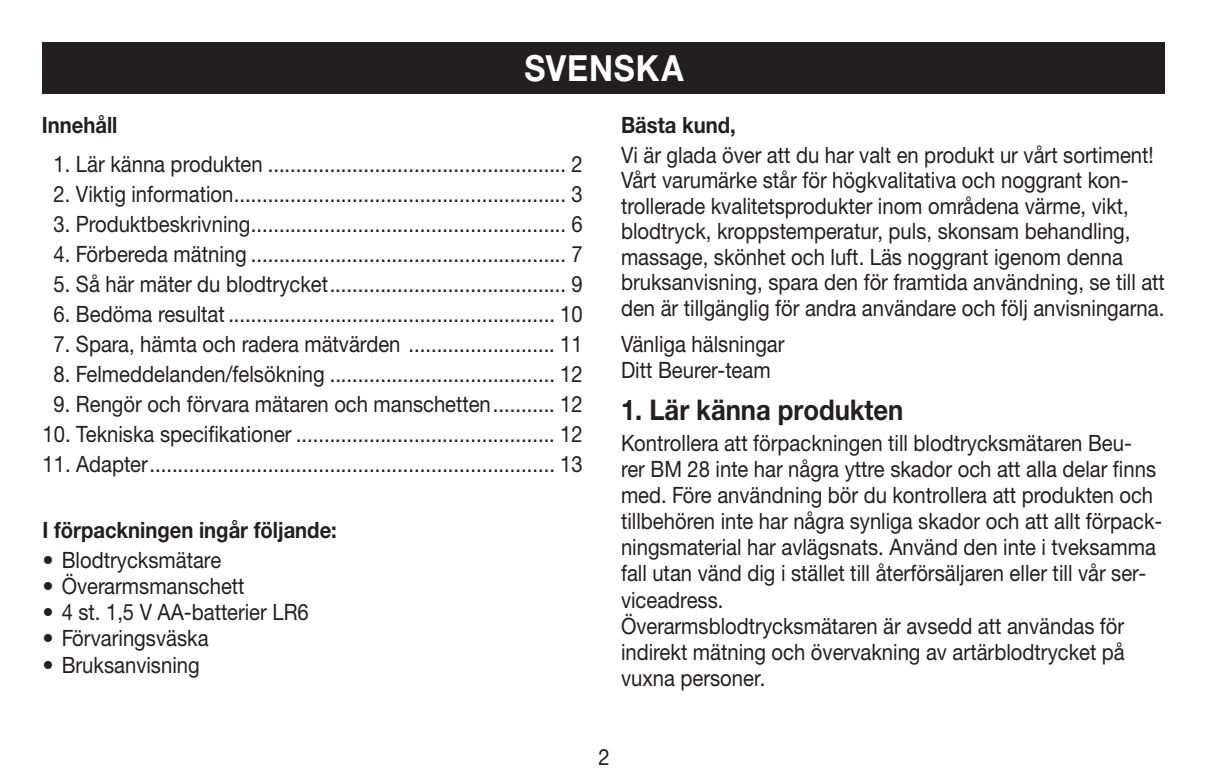
<style>
.page{position:relative;width:1208px;height:783px;background:#fff}
.page>*{position:absolute;margin:0;border:0;box-sizing:border-box;transform-origin:0 0}
.t1{font:700 36px "Helvetica Neue LTW1 G";letter-spacing:.03em;color:#fff;scale:.9 1}
.t2{font:700 28.5px "Helvetica Neue LTW1 G";color:#231f20;scale:.9 1}
.t3{font:22.5px/26.1px "Helvetica Neue LTW1 G";color:#231f20;scale:.9 1}
.t4{font:22.5px "Helvetica Neue LTW1 G";color:#231f20}
.t5{font:700 22.5px "Helvetica Neue LTW1 G";color:#231f20;scale:.9 1}
</style>
<div class="page">
<div style="left:43px;top:43px;width:1122px;height:51px;background:#231f20"></div>
<h1 class="t1" style="left:524px;top:46px;width:178px">SVENSKA</h1>
<p class="t5" style="left:42px;top:111px;width:86px">Innehåll</p>
<p class="t3" style="left:54px;top:150px;width:589px">1. Lär känna produkten ..................................................... 2</p>
<p class="t3" style="left:54px;top:180px;width:589px">2. Viktig information........................................................... 3</p>
<p class="t3" style="left:54px;top:210px;width:589px">3. Produktbeskrivning........................................................ 6</p>
<p class="t3" style="left:54px;top:240px;width:589px">4. Förbereda mätning ........................................................ 7</p>
<p class="t3" style="left:54px;top:270px;width:589px">5. Så här mäter du blodtrycket.......................................... 9</p>
<p class="t3" style="left:54px;top:300px;width:589px">6. Bedöma resultat .......................................................... 10</p>
<p class="t3" style="left:54px;top:330px;width:589px">7. Spara, hämta och radera mätvärden .......................... 11</p>
<p class="t3" style="left:54px;top:360px;width:589px">8. Felmeddelanden/felsökning ........................................ 12</p>
<p class="t3" style="left:54px;top:390px;width:589px">9. Rengör och förvara mätaren och manschetten........... 12</p>
<p class="t3" style="left:42px;top:420px;width:602px">10. Tekniska specifikationer .............................................. 12</p>
<p class="t3" style="left:42px;top:450px;width:602px">11. Adapter........................................................................ 13</p>
<p class="t5" style="left:43px;top:515px;width:329px">I förpackningen ingår följande:</p>
<p class="t4" style="left:43px;top:546px;width:180px">• Blodtrycksmätare</p>
<p class="t4" style="left:43px;top:572px;width:204px">• Överarmsmanschett</p>
<p class="t4" style="left:43px;top:598px;width:268px">• 4 st. 1,5 V AA-batterier LR6</p>
<p class="t4" style="left:43px;top:624px;width:168px">• Förvaringsväska</p>
<p class="t4" style="left:43px;top:650px;width:159px">• Bruksanvisning</p>
<p class="t5" style="left:621px;top:111px;width:129px">Bästa kund,</p>
<p class="t3" style="left:621px;top:142px;width:606px">Vi är glada över att du har valt en produkt ur vårt sortiment!<br>Vårt varumärke står för högkvalitativa och noggrant kon&shy;trollerade kvalitetsprodukter inom områdena värme, vikt, blodtryck, kroppstemperatur, puls, skonsam behandling, massage, skönhet och luft. Läs noggrant igenom denna bruksanvisning, spara den för framtida användning, se till att den är tillgänglig för andra användare och följ anvisningarna.</p>
<p class="t3" style="left:621px;top:331px;width:183px">Vänliga hälsningar<br>Ditt Beurer-team</p>
<p class="t2" style="left:621px;top:392px;width:315px">1. Lär känna produkten</p>
<p class="t3" style="left:621px;top:429px;width:603px">Kontrollera att förpackningen till blodtrycksmätaren Beu-<br>rer BM 28 inte har några yttre skador och att alla delar finns med. Före användning bör du kontrollera att produkten och tillbehören inte har några synliga skador och att allt förpack&shy;ningsmaterial har avlägsnats. Använd den inte i tveksamma fall utan vänd dig i stället till återförsäljaren eller till vår ser&shy;viceadress.<br>Överarmsblodtrycksmätaren är avsedd att användas för indirekt mätning och övervakning av artärblodtrycket på vuxna personer.</p>
<p class="t3" style="left:598px;top:743px;width:14px">2</p>
</div>
